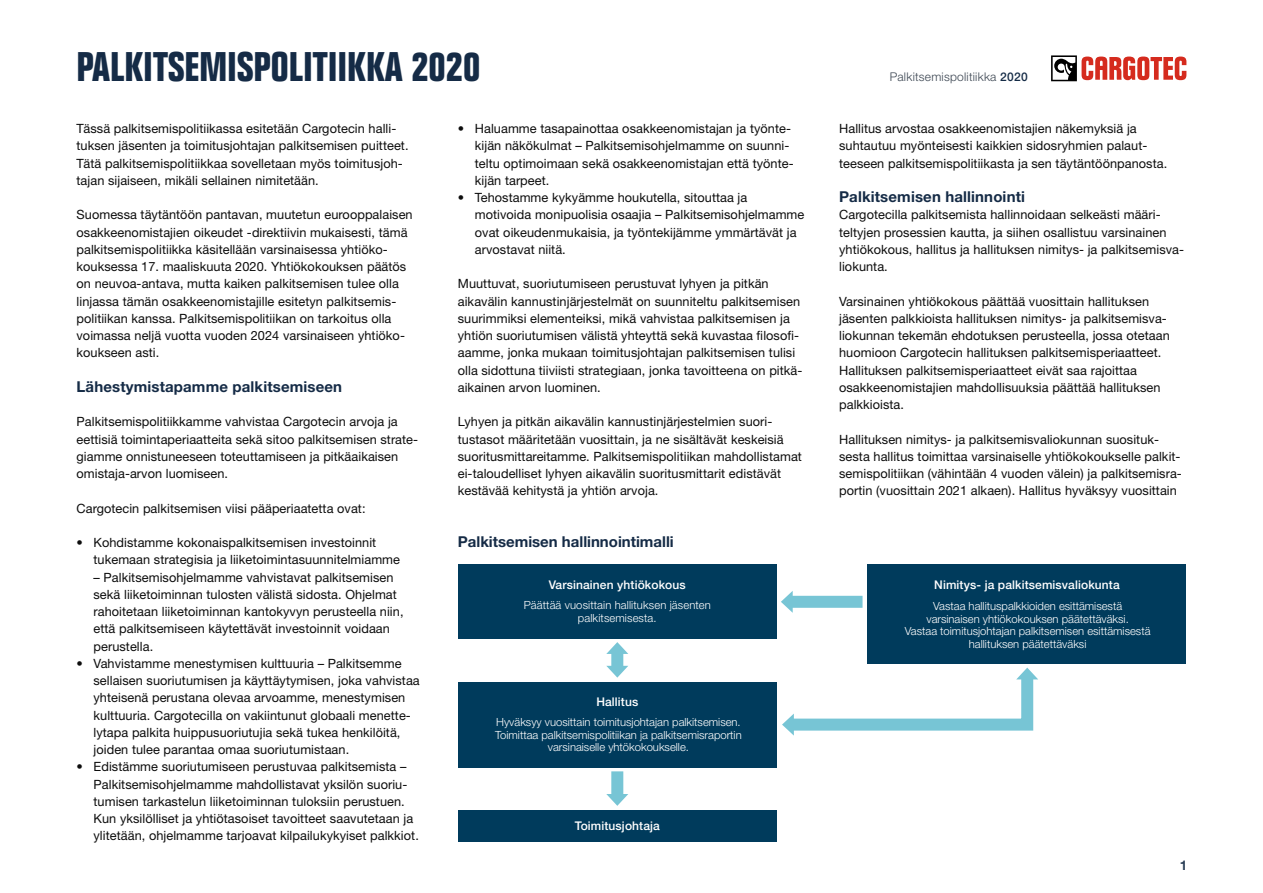
<style>
.page{position:relative;width:1263px;height:893px;background:#fff}
.page>*{position:absolute;margin:0;border:0;box-sizing:border-box;transform-origin:0 0}
.Title_1{font:700 condensed 40.5px "Folio Std";color:#152b46}
.Title_4{font:700 15px "Helvetica Neue LT Std";color:#152b46}
.Body{font:700 15px "Helvetica Neue LT Std";letter-spacing:.01em;color:#152b46}
.t1{font:700 13.5px "Helvetica Neue LT Std";color:#2c4058}
.Body-2{font:12.75px/17.2px "Helvetica Neue LT Std";letter-spacing:.005em;color:#0d0d0d}
.table_left_auditors{font:500 12px "Helvetica Neue LT Std";letter-spacing:.01em;color:#fff}
.t2{font:300 12px "Helvetica Neue LT Std";letter-spacing:.02em;color:#3c4652}
.table_left_auditors-2{font:300 11.25px/12.8px "Helvetica Neue LT Std";color:#fff;text-align:center}
.s1{font-weight:500;color:#152b46}
</style>
<div class="page">
<svg style="left:1051px;top:55px;width:135px;height:26px"></svg>
<div style="left:458px;top:682px;width:319px;height:85px;background:#003b5c"></div>
<div style="left:867px;top:564px;width:319px;height:99px;background:#003b5c"></div>
<div style="left:458px;top:564px;width:319px;height:75px;background:#003b5c"></div>
<div style="left:458px;top:810px;width:319px;height:32px;background:#003b5c"></div>
<div style="left:789px;top:596px;width:73px;height:12px;background:#77c5d5"></div>
<svg style="left:781px;top:591px;width:12px;height:22px"></svg>
<div style="left:611px;top:650px;width:12px;height:20px;background:#77c5d5"></div>
<svg style="left:606px;top:666px;width:22px;height:12px"></svg>
<svg style="left:606px;top:642px;width:22px;height:12px"></svg>
<div style="left:611px;top:771px;width:12px;height:27px;background:#77c5d5"></div>
<svg style="left:606px;top:794px;width:22px;height:12px"></svg>
<svg style="left:782px;top:663px;width:257px;height:73px"></svg>
<p class="Title_1" style="left:77px;top:45px;width:405px">PALKITSEMISPOLITIIKKA 2020</p>
<p class="t2" style="left:890px;top:70px;width:140px">Palkitsemispolitiikka <span class="s1">2020</span></p>
<p class="Body-2" style="left:77px;top:120px;width:333px">Tässä palkitsemispolitiikassa esitetään Cargotecin halli&shy;tuksen jäsenten ja toimitusjohtajan palkitsemisen puitteet.<br>Tätä palkitsemispolitiikkaa sovelletaan myös toimitusjoh&shy;tajan sijaiseen, mikäli sellainen nimitetään.</p>
<p class="Body-2" style="left:77px;top:206px;width:338px">Suomessa täytäntöön pantavan, muutetun eurooppalaisen osakkeenomistajien oikeudet -direktiivin mukaisesti, tämä palkitsemispolitiikka käsitellään varsinaisessa yhtiöko&shy;kouksessa 17. maaliskuuta 2020. Yhtiökokouksen päätös on neuvoa-antava, mutta kaiken palkitsemisen tulee olla linjassa tämän osakkeenomistajille esitetyn palkitsemis&shy;politiikan kanssa. Palkitsemispolitiikan on tarkoitus olla voimassa neljä vuotta vuoden 2024 varsinaiseen yhtiöko&shy;koukseen asti.</p>
<p class="Body" style="left:77px;top:377px;width:267px">Lähestymistapamme palkitsemiseen</p>
<p class="Body-2" style="left:77px;top:413px;width:343px">Palkitsemispolitiikkamme vahvistaa Cargotecin arvoja ja eettisiä toimintaperiaatteita sekä sitoo palkitsemisen strate&shy;giamme onnistuneeseen toteuttamiseen ja pitkäaikaisen omistaja-arvon luomiseen.</p>
<p class="Body-2" style="left:77px;top:499px;width:291px">Cargotecin palkitsemisen viisi pääperiaatetta ovat:</p>
<p class="Body-2" style="left:94px;top:534px;width:308px;text-indent:-17px">• Kohdistamme kokonaispalkitsemisen investoinnit tukemaan strategisia ja liiketoimintasuunnitelmiamme</p>
<p class="Body-2" style="left:94px;top:568px;width:311px">– Palkitsemisohjelmamme vahvistavat palkitsemisen sekä liiketoiminnan tulosten välistä sidosta. Ohjelmat rahoitetaan liiketoiminnan kantokyvyn perusteella niin, että palkitsemiseen käytettävät investoinnit voidaan perustella.</p>
<p class="Body-2" style="left:94px;top:654px;width:328px;text-indent:-17px">• Vahvistamme menestymisen kulttuuria – Palkitsemme sellaisen suoriutumisen ja käyttäytymisen, joka vahvistaa yhteisenä perustana olevaa arvoamme, menestymisen kulttuuria. Cargotecilla on vakiintunut globaali menette&shy;lytapa palkita huippusuoriutujia sekä tukea henkilöitä, joiden tulee parantaa omaa suoriutumistaan.</p>
<p class="Body-2" style="left:94px;top:758px;width:327px;text-indent:-17px">• Edistämme suoriutumiseen perustuvaa palkitsemista – Palkitsemisohjelmamme mahdollistavat yksilön suoriu&shy;tumisen tarkastelun liiketoiminnan tuloksiin perustuen.<br>Kun yksilölliset ja yhtiötasoiset tavoitteet saavutetaan ja ylitetään, ohjelmamme tarjoavat kilpailukykyiset palkkiot.</p>
<p class="Body-2" style="left:475px;top:120px;width:320px;text-indent:-17px">• Haluamme tasapainottaa osakkeenomistajan ja työnte&shy;kijän näkökulmat – Palkitsemisohjelmamme on suunni&shy;teltu optimoimaan sekä osakkeenomistajan että työnte&shy;kijän tarpeet.</p>
<p class="Body-2" style="left:475px;top:189px;width:331px;text-indent:-17px">• Tehostamme kykyämme houkutella, sitouttaa ja motivoida monipuolisia osaajia – Palkitsemisohjelmamme ovat oikeudenmukaisia, ja työntekijämme ymmärtävät ja arvostavat niitä.</p>
<p class="Body-2" style="left:458px;top:275px;width:346px">Muuttuvat, suoriutumiseen perustuvat lyhyen ja pitkän aikavälin kannustinjärjestelmät on suunniteltu palkitsemisen suurimmiksi elementeiksi, mikä vahvistaa palkitsemisen ja yhtiön suoriutumisen välistä yhteyttä sekä kuvastaa filosofi&shy;aamme, jonka mukaan toimitusjohtajan palkitsemisen tulisi olla sidottuna tiiviisti strategiaan, jonka tavoitteena on pitkä&shy;aikainen arvon luominen.</p>
<p class="Body-2" style="left:458px;top:413px;width:346px">Lyhyen ja pitkän aikavälin kannustinjärjestelmien suori&shy;tustasot määritetään vuosittain, ja ne sisältävät keskeisiä suoritusmittareitamme. Palkitsemispolitiikan mahdollistamat ei-taloudelliset lyhyen aikavälin suoritusmittarit edistävät kestävää kehitystä ja yhtiön arvoja.</p>
<p class="Title_4" style="left:458px;top:532px;width:217px">Palkitsemisen hallinnointimalli</p>
<p class="Body-2" style="left:839px;top:120px;width:330px">Hallitus arvostaa osakkeenomistajien näkemyksiä ja suhtautuu myönteisesti kaikkien sidosryhmien palaut&shy;teeseen palkitsemispolitiikasta ja sen täytäntöönpanosta.</p>
<p class="Title_4" style="left:839px;top:187px;width:187px">Palkitsemisen hallinnointi</p>
<p class="Body-2" style="left:839px;top:206px;width:346px">Cargotecilla palkitsemista hallinnoidaan selkeästi määri&shy;teltyjen prosessien kautta, ja siihen osallistuu varsinainen yhtiökokous, hallitus ja hallituksen nimitys- ja palkitsemisva&shy;liokunta.</p>
<p class="Body-2" style="left:839px;top:292px;width:332px">Varsinainen yhtiökokous päättää vuosittain hallituksen jäsenten palkkioista hallituksen nimitys- ja palkitsemisva&shy;liokunnan tekemän ehdotuksen perusteella, jossa otetaan huomioon Cargotecin hallituksen palkitsemisperiaatteet.<br>Hallituksen palkitsemisperiaatteet eivät saa rajoittaa osakkeenomistajien mahdollisuuksia päättää hallituksen palkkioista.</p>
<p class="Body-2" style="left:839px;top:430px;width:344px">Hallituksen nimitys- ja palkitsemisvaliokunnan suosituk&shy;sesta hallitus toimittaa varsinaiselle yhtiökokoukselle palkit&shy;semispolitiikan (vähintään 4 vuoden välein) ja palkitsemisra&shy;portin (vuosittain 2021 alkaen). Hallitus hyväksyy vuosittain</p>
<p class="table_left_auditors" style="left:549px;top:577px;width:138px">Varsinainen yhtiökokous</p>
<p class="table_left_auditors" style="left:934px;top:577px;width:187px">Nimitys- ja palkitsemisvaliokunta</p>
<p class="table_left_auditors-2" style="left:524px;top:598px;width:189px">Päättää vuosittain hallituksen jäsenten palkitsemisesta.</p>
<p class="table_left_auditors-2" style="left:905px;top:599px;width:247px">Vastaa hallituspalkkioiden esittämisestä<br>varsinaisen yhtiökokouksen päätettäväksi.<br>Vastaa toimitusjohtajan palkitsemisen esittämisestä hallituksen päätettäväksi</p>
<p class="table_left_auditors" style="left:596px;top:694px;width:43px">Hallitus</p>
<p class="table_left_auditors-2" style="left:495px;top:715px;width:248px">Hyväksyy vuosittain toimitusjohtajan palkitsemisen.<br>Toimittaa palkitsemispolitiikan ja palkitsemisraportin varsinaiselle yhtökokoukselle.</p>
<p class="table_left_auditors" style="left:575px;top:818px;width:87px">Toimitusjohtaja</p>
<p class="t1" style="left:1180px;top:856px;width:9px">1</p>
</div>
